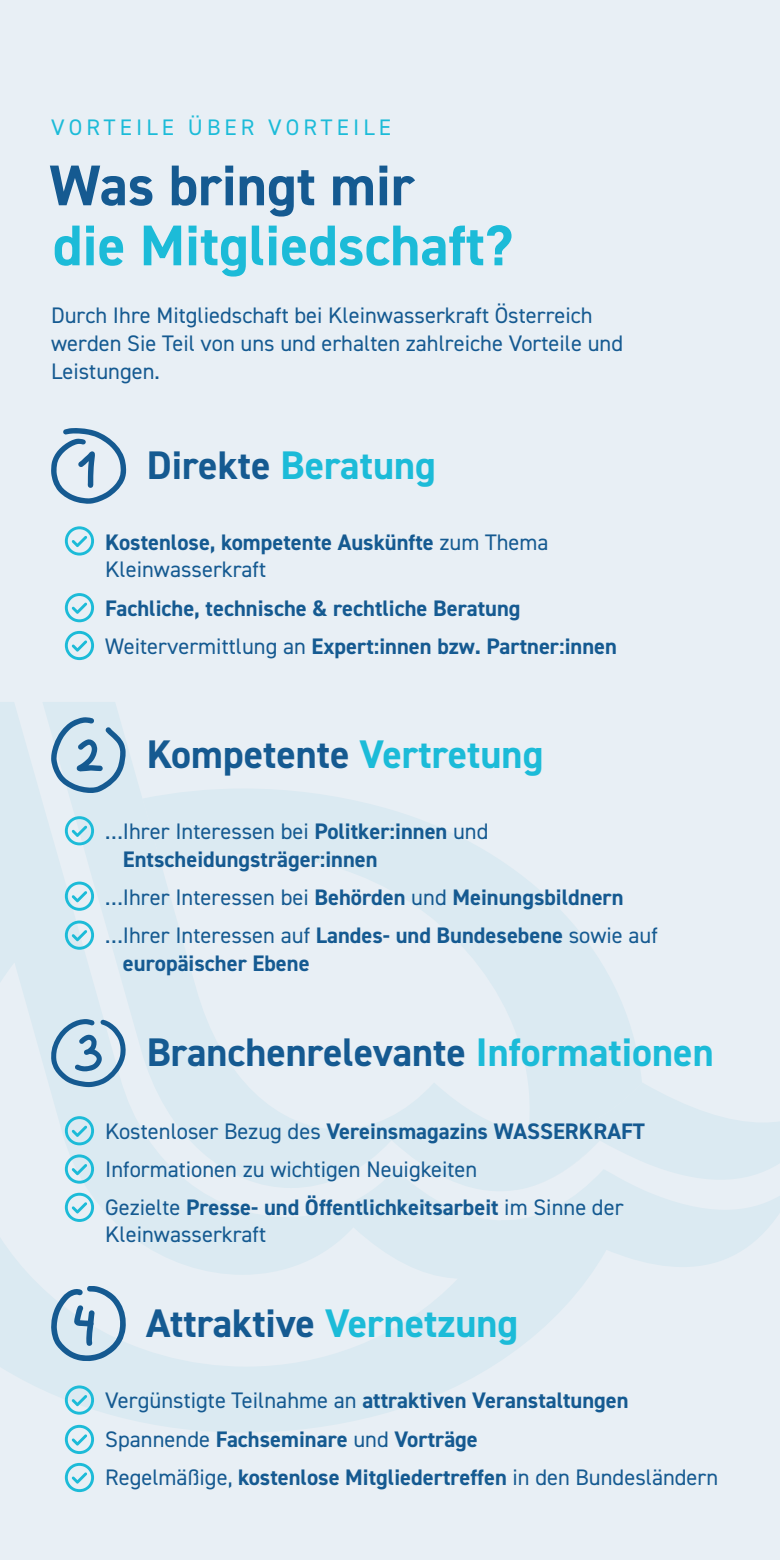
<style>
.page{position:relative;width:780px;height:1560px;background:#fff}
.page>*{position:absolute;margin:0;border:0;box-sizing:border-box;transform-origin:0 0}
.t1{font:700 57.5px "DIN2014";color:#1cbbd8}
.t2{font:700 57.5px "DIN2014";color:#155a91}
.t3{font:700 40px "DIN2014";color:#155a91}
.t4{font:700 40px "DIN2014";color:#1cbbd8}
.t5{font:700 22.5px/38.2px "DIN2014";color:#155a91}
.t6{font:22.5px/38.2px "DIN2014";color:#155a91}
.t7{font:22.5px "DIN2014";letter-spacing:.185em;color:#1cbbd8}
.s1{color:#155a91}
.s2{font-weight:400}
.s3{color:#1cbbd8}
.s4{font-weight:700}
</style>
<div class="page">
<div style="left:0;top:0;width:780px;height:1559px;background:#e8eff5"></div>
<svg style="left:0;top:702px;width:780px;height:730px"></svg>
<svg style="left:51px;top:428px;width:75px;height:75px"></svg>
<svg style="left:65px;top:526px;width:29px;height:29px"></svg>
<svg style="left:65px;top:593px;width:29px;height:29px"></svg>
<svg style="left:65px;top:631px;width:29px;height:29px"></svg>
<svg style="left:65px;top:816px;width:29px;height:29px"></svg>
<svg style="left:65px;top:881px;width:29px;height:29px"></svg>
<svg style="left:65px;top:920px;width:29px;height:29px"></svg>
<svg style="left:65px;top:1116px;width:29px;height:29px"></svg>
<svg style="left:65px;top:1154px;width:29px;height:29px"></svg>
<svg style="left:65px;top:1192px;width:29px;height:29px"></svg>
<svg style="left:65px;top:1385px;width:29px;height:29px"></svg>
<svg style="left:65px;top:1424px;width:29px;height:29px"></svg>
<svg style="left:65px;top:1462px;width:29px;height:29px"></svg>
<svg style="left:51px;top:717px;width:75px;height:76px"></svg>
<svg style="left:51px;top:1018px;width:75px;height:68px"></svg>
<svg style="left:51px;top:1286px;width:75px;height:74px"></svg>
<p class="t7" style="left:51px;top:113px;width:341px">VORTEILE ÜBER VORTEILE</p>
<h1 class="t2" style="left:49px;top:147px;width:366px">Was bringt mir</h1>
<h1 class="t1" style="left:53px;top:207px;width:461px">die Mitgliedschaft?</h1>
<p class="t6" style="left:51px;top:301px;width:573px;line-height:27.5px">Durch Ihre Mitgliedschaft bei Kleinwasserkraft Österreich werden Sie Teil von uns und erhalten zahlreiche Vorteile und<br>Leistungen.</p>
<h2 class="t4" style="left:147px;top:438px;width:290px"><span class="s1">Direkte</span> Beratung</h2>
<p class="t5" style="left:105px;top:528px;width:445px;line-height:27.5px">Kostenlose, kompetente Auskünfte <span class="s2">zum Thema<br>Kleinwasserkraft</span></p>
<p class="t5" style="left:105px;top:588px;width:513px">Fachliche, technische &amp; rechtliche Beratung<br><span class="s2">Weitervermittlung an</span> Expert:innen bzw. Partner:innen</p>
<h2 class="t3" style="left:147px;top:727px;width:398px">Kompetente <span class="s3">Vertretung</span></h2>
<p class="t5" style="left:123px;top:817px;width:367px;line-height:27.5px;text-indent:-18px"><span class="s2">… Ihrer Interessen bei</span> Politker:innen <span class="s2">und<br></span>Entscheidungsträger:innen</p>
<p class="t6" style="left:105px;top:877px;width:554px">…Ihrer Interessen bei <span class="s4">Behörden</span> und <span class="s4">Meinungsbildnern<br></span>… Ihrer Interessen auf <span class="s4">Landes- und Bundesebene</span> sowie auf</p>
<p class="t5" style="left:123px;top:943px;width:188px">europäischer Ebene</p>
<h2 class="t3" style="left:147px;top:1025px;width:568px">Branchenrelevante <span class="s3">Informationen</span></h2>
<p class="t6" style="left:105px;top:1111px;width:541px">Kostenloser Bezug des <span class="s4">Vereinsmagazins WASSERKRAFT<br></span>Informationen zu wichtigen Neuigkeiten<br>Gezielte <span class="s4">Presse- und Öffentlichkeitsarbeit</span> im Sinne der</p>
<p class="t6" style="left:105px;top:1214px;width:162px">Kleinwasserkraft</p>
<h2 class="t3" style="left:146px;top:1296px;width:373px">Attraktive <span class="s3">Vernetzung</span></h2>
<p class="t5" style="left:105px;top:1380px;width:614px"><span class="s2">Vergünstigte Teilnahme an</span> attraktiven Veranstaltungen<br><span class="s2">Spannende</span> Fachseminare <span class="s2">und</span> Vorträge<br><span class="s2">Regelmäßige,</span> kostenlose Mitgliedertreffen <span class="s2">in den Bundesländern</span></p>
</div>
